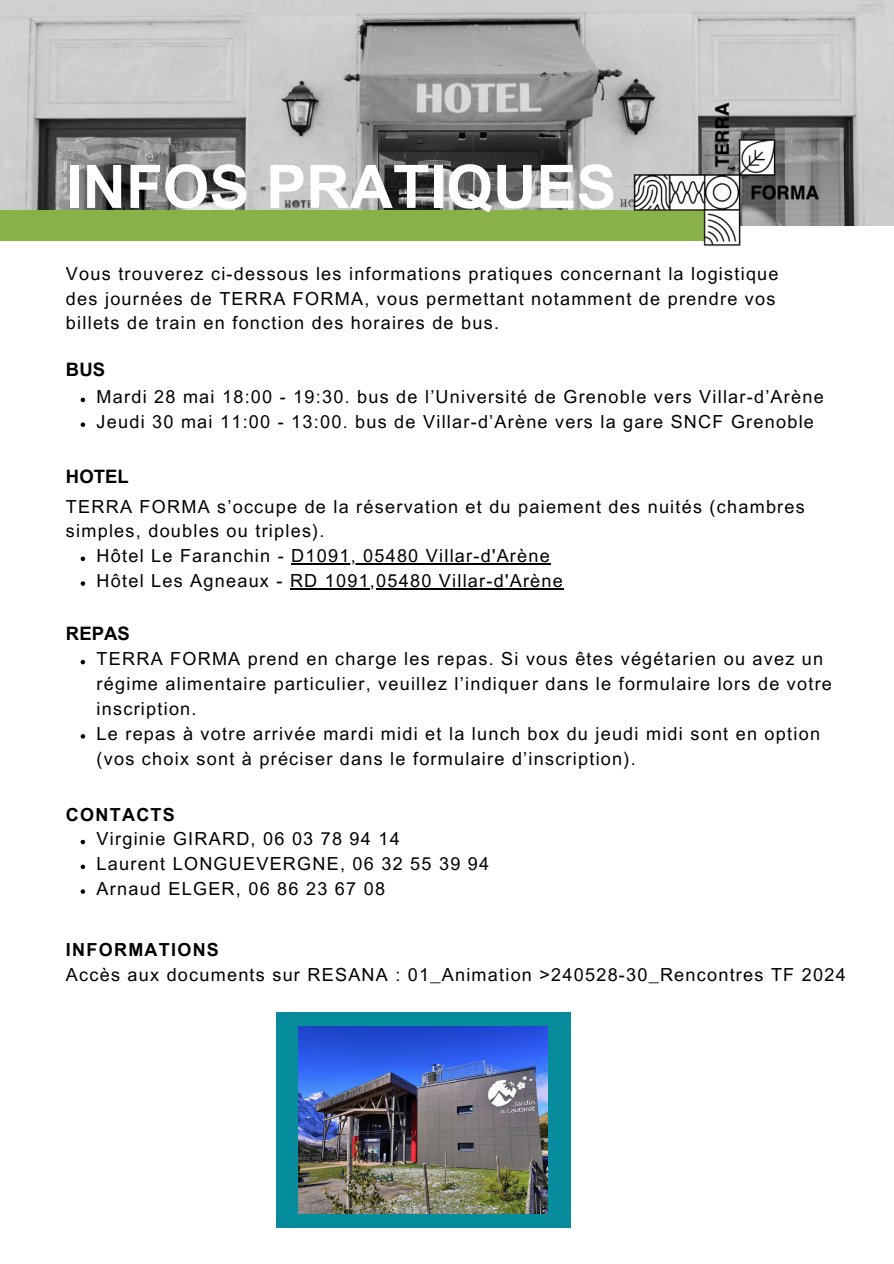
<style>
.page{position:relative;width:894px;height:1264px;background:#fff}
.page>*{position:absolute;margin:0;border:0;box-sizing:border-box;transform-origin:0 0}
.t1{font:700 60px "Arial MT Pro";color:#fff}
.t2{font:700 18.45px "Arial MT Pro";color:#000}
.t3{font:18px/24.8px "Arial MT Pro";letter-spacing:.07em;color:#000}
.t4{font:700 18px "Arial MT Pro";letter-spacing:.07em;color:#000}
</style>
<div class="page">
<img style="left:0;top:0;width:893px;height:225px">
<div style="left:0;top:210px;width:707px;height:31px;background:#88b14a"></div>
<img style="left:628px;top:99px;width:195px;height:147px">
<div style="left:276px;top:1012px;width:294px;height:215px;background:#078c9d"></div>
<img style="left:298px;top:1026px;width:249px;height:187px">
<svg style="left:81px;top:397px;width:4px;height:5px"></svg>
<svg style="left:81px;top:422px;width:4px;height:5px"></svg>
<svg style="left:81px;top:556px;width:4px;height:5px"></svg>
<hr style="left:291px;top:563px;width:260px;height:1px;background:#000">
<svg style="left:81px;top:581px;width:4px;height:5px"></svg>
<hr style="left:290px;top:588px;width:80px;height:1px;background:#000">
<hr style="left:376px;top:588px;width:188px;height:1px;background:#000">
<svg style="left:81px;top:660px;width:4px;height:4px"></svg>
<svg style="left:81px;top:734px;width:4px;height:4px"></svg>
<svg style="left:81px;top:839px;width:4px;height:5px"></svg>
<svg style="left:81px;top:864px;width:4px;height:5px"></svg>
<svg style="left:81px;top:889px;width:4px;height:4px"></svg>
<p class="t1" style="left:66px;top:164px;width:552px">INFOS PRATIQUES</p>
<h2 class="t3" style="left:66px;top:263px;width:714px">Vous trouverez ci-dessous les informations pratiques concernant la logistique des journées de TERRA FORMA, vous permettant notamment de prendre vos billets de train en fonction des horaires de bus.</h2>
<h2 class="t2" style="left:66px;top:363px;width:41px">BUS</h2>
<p class="t3" style="left:97px;top:387px;width:728px">Mardi 28 mai 18:00 - 19:30. bus de l’Université de Grenoble vers Villar-d’Arène</p>
<p class="t3" style="left:97px;top:411px;width:718px">Jeudi 30 mai 11:00 - 13:00. bus de Villar-d’Arène vers la gare SNCF Grenoble</p>
<p class="t2" style="left:66px;top:470px;width:64px">HOTEL</p>
<p class="t3" style="left:66px;top:496px;width:740px">TERRA FORMA s’occupe de la réservation et du paiement des nuités (chambres simples, doubles ou triples).</p>
<p class="t3" style="left:97px;top:545px;width:454px">Hôtel Le Faranchin - D1091, 05480 Villar-d'Arène</p>
<h2 class="t3" style="left:97px;top:570px;width:467px">Hôtel Les Agneaux - RD 1091,05480 Villar-d'Arène</h2>
<p class="t2" style="left:66px;top:627px;width:65px">REPAS</p>
<h2 class="t3" style="left:97px;top:649px;width:736px">TERRA FORMA prend en charge les repas. Si vous êtes végétarien ou avez un régime alimentaire particulier, veuillez l’indiquer dans le formulaire lors de votre inscription.</h2>
<p class="t3" style="left:97px;top:723px;width:724px">Le repas à votre arrivée mardi midi et la lunch box du jeudi midi sont en option (vos choix sont à préciser dans le formulaire d’inscription).</p>
<p class="t4" style="left:66px;top:807px;width:110px">CONTACTS</p>
<p class="t3" style="left:97px;top:829px;width:304px">Virginie GIRARD, 06 03 78 94 14</p>
<p class="t3" style="left:97px;top:853px;width:394px">Laurent LONGUEVERGNE, 06 32 55 39 94</p>
<p class="t3" style="left:97px;top:878px;width:290px">Arnaud ELGER, 06 86 23 67 08</p>
<p class="t4" style="left:66px;top:942px;width:154px">INFORMATIONS</p>
<p class="t3" style="left:66px;top:964px;width:781px">Accès aux documents sur RESANA : 01_Animation &gt;240528-30_Rencontres TF 2024</p>
</div>
